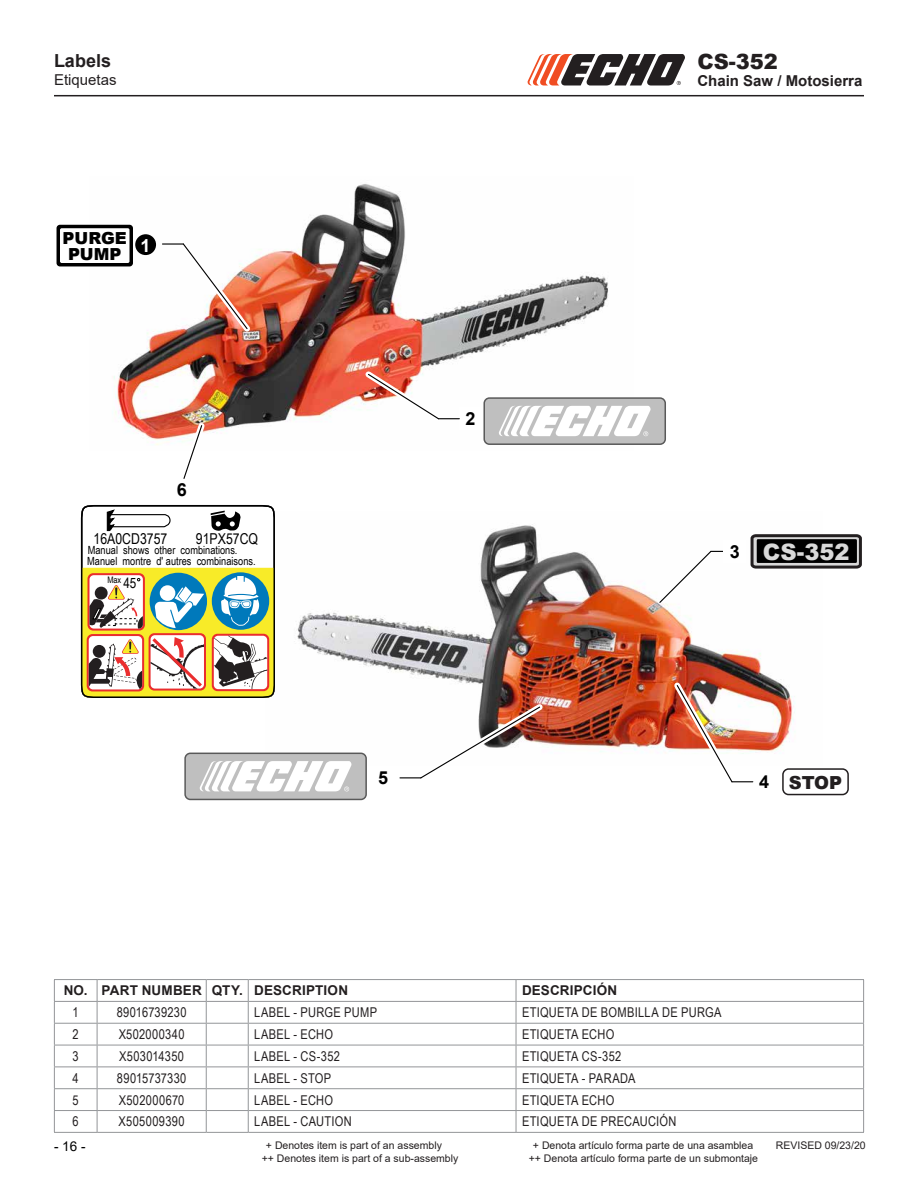
<style>
.page{position:relative;width:918px;height:1188px;background:#fff}
.page>*{position:absolute;margin:0;border:0;box-sizing:border-box;transform-origin:0 0}
.t1{font:900 22.5px "Arial";color:#d9d9d9}
.t2{font:900 21px "Arial";color:#231f20}
.t3{font:700 18px "Arial";color:#231f20}
.t4{font:700 18px "Arial";color:#000}
.t5{font:900 18px "Arial";color:#231f20}
.t6{font:700 18px "Arial";color:#fff}
.t7{font:900 16.65px/15.5px "Arial";color:#000;text-align:center}
.t8{font:700 15px "Arial";color:#231f20}
.t9{font:15px "Arial Narrow";color:#000}
.t10{font:15px "Arial";color:#231f20}
.t11{font:14.25px "Arial Narrow";color:#000}
.t12{font:13.5px "Arial Narrow";letter-spacing:.02em;color:#231f20}
.t13{font:700 13.5px "Arial";letter-spacing:.01em;color:#231f20}
.t14{font:13.5px "Arial";color:#000}
.t15{font:11.25px/10.2px "Arial Narrow";color:#000}
.t16{font:10.5px "Arial";color:#231f20}
.t17{font:9px "Arial Narrow";color:#000}
</style>
<div class="page">
<hr style="left:54px;top:95px;width:810px;height:1px;background:#231f20">
<svg style="left:527px;top:54px;width:158px;height:32px"></svg>
<img style="left:90px;top:184px;width:518px;height:261px">
<img style="left:266px;top:512px;width:529px;height:244px">
<div style="left:82px;top:506px;width:192px;height:191px;background:#fff;border-radius:18px"></div>
<svg style="left:82px;top:568px;width:192px;height:129px"></svg>
<svg style="left:106px;top:509px;width:65px;height:23px"></svg>
<svg style="left:210px;top:511px;width:31px;height:20px"></svg>
<div style="left:81px;top:505px;width:194px;height:193px;border:2px solid #000;border-radius:18px"></div>
<svg style="left:749px;top:533px;width:113px;height:37px;background:#3c3c3c"></svg>
<div style="left:484px;top:398px;width:181px;height:46px;background:#bfbfbf;border-radius:5px"></div>
<div style="left:483px;top:397px;width:183px;height:48px;border:2px solid #595959;border-radius:5px"></div>
<svg style="left:499px;top:406px;width:152px;height:30px"></svg>
<div style="left:57px;top:225px;width:76px;height:41px;background:#000;border-radius:3px"></div>
<div style="left:60px;top:228px;width:70px;height:35px;background:#fff;border-radius:2px"></div>
<div style="left:782px;top:768px;width:67px;height:27px;border:2px solid #231f20;border-radius:6px"></div>
<div style="left:185px;top:753px;width:181px;height:46px;background:#bfbfbf;border-radius:5px"></div>
<div style="left:184px;top:753px;width:183px;height:47px;border:2px solid #595959;border-radius:5px"></div>
<svg style="left:199px;top:761px;width:153px;height:30px"></svg>
<div style="left:135px;top:234px;width:21px;height:21px;background:#000;border-radius:50%"></div>
<div style="left:459px;top:407px;width:23px;height:23px;background:#fff"></div>
<img style="left:175px;top:236px;width:80px;height:101px">
<hr style="left:162px;top:243px;width:21px;height:2px;background:#000">
<img style="left:360px;top:366px;width:99px;height:61px">
<img style="left:669px;top:677px;width:84px;height:106px">
<img style="left:400px;top:699px;width:148px;height:80px">
<svg style="left:658px;top:550px;width:74px;height:54px"></svg>
<svg style="left:176px;top:418px;width:33px;height:61px"></svg>
<div style="left:724px;top:540px;width:22px;height:23px;background:#fff"></div>
<svg style="left:97px;top:980px;width:1px;height:152px"></svg>
<svg style="left:206px;top:980px;width:1px;height:152px"></svg>
<svg style="left:248px;top:980px;width:1px;height:152px"></svg>
<svg style="left:516px;top:980px;width:1px;height:152px"></svg>
<hr style="left:54px;top:979px;width:43px;height:1px;background:#939598">
<hr style="left:97px;top:979px;width:109px;height:1px;background:#939598">
<hr style="left:206px;top:979px;width:42px;height:1px;background:#939598">
<hr style="left:248px;top:979px;width:268px;height:1px;background:#939598">
<hr style="left:516px;top:979px;width:348px;height:1px;background:#939598">
<hr style="left:54px;top:1001px;width:43px;height:1px;background:#939598">
<hr style="left:97px;top:1001px;width:109px;height:1px;background:#939598">
<hr style="left:206px;top:1001px;width:42px;height:1px;background:#939598">
<hr style="left:248px;top:1001px;width:268px;height:1px;background:#939598">
<hr style="left:516px;top:1001px;width:348px;height:1px;background:#939598">
<hr style="left:54px;top:1023px;width:43px;height:1px;background:#939598">
<hr style="left:97px;top:1023px;width:109px;height:1px;background:#939598">
<hr style="left:206px;top:1023px;width:42px;height:1px;background:#939598">
<hr style="left:248px;top:1023px;width:268px;height:1px;background:#939598">
<hr style="left:516px;top:1023px;width:348px;height:1px;background:#939598">
<hr style="left:54px;top:1045px;width:43px;height:1px;background:#939598">
<hr style="left:97px;top:1045px;width:109px;height:1px;background:#939598">
<hr style="left:206px;top:1045px;width:42px;height:1px;background:#939598">
<hr style="left:248px;top:1045px;width:268px;height:1px;background:#939598">
<hr style="left:516px;top:1045px;width:348px;height:1px;background:#939598">
<hr style="left:54px;top:1067px;width:43px;height:1px;background:#939598">
<hr style="left:97px;top:1067px;width:109px;height:1px;background:#939598">
<hr style="left:206px;top:1067px;width:42px;height:1px;background:#939598">
<hr style="left:248px;top:1067px;width:268px;height:1px;background:#939598">
<hr style="left:516px;top:1067px;width:348px;height:1px;background:#939598">
<hr style="left:54px;top:1088px;width:43px;height:1px;background:#939598">
<hr style="left:97px;top:1088px;width:109px;height:1px;background:#939598">
<hr style="left:206px;top:1088px;width:42px;height:1px;background:#939598">
<hr style="left:248px;top:1088px;width:268px;height:1px;background:#939598">
<hr style="left:516px;top:1088px;width:348px;height:1px;background:#939598">
<hr style="left:54px;top:1110px;width:43px;height:1px;background:#939598">
<svg style="left:54px;top:980px;width:1px;height:152px"></svg>
<hr style="left:97px;top:1110px;width:109px;height:1px;background:#939598">
<hr style="left:206px;top:1110px;width:42px;height:1px;background:#939598">
<hr style="left:248px;top:1110px;width:268px;height:1px;background:#939598">
<hr style="left:516px;top:1110px;width:348px;height:1px;background:#939598">
<svg style="left:863px;top:980px;width:1px;height:152px"></svg>
<hr style="left:54px;top:1132px;width:43px;height:1px;background:#939598">
<hr style="left:97px;top:1132px;width:109px;height:1px;background:#939598">
<hr style="left:206px;top:1132px;width:42px;height:1px;background:#939598">
<hr style="left:248px;top:1132px;width:268px;height:1px;background:#939598">
<hr style="left:516px;top:1132px;width:348px;height:1px;background:#939598">
<h3 class="t3" style="left:54px;top:48px;width:59px">Labels</h3>
<p class="t10" style="left:54px;top:70px;width:64px">Etiquetas</p>
<p class="t7" style="left:63px;top:230px;width:66px">PURGE<br>PUMP</p>
<h3 class="t6" style="left:141px;top:233px;width:12px">1</h3>
<h3 class="t4" style="left:177px;top:477px;width:12px">6</h3>
<h3 class="t4" style="left:466px;top:406px;width:12px">2</h3>
<h2 class="t2" style="left:697px;top:46px;width:82px">CS-352</h2>
<p class="t8" style="left:697px;top:70px;width:167px">Chain Saw / Motosierra</p>
<p class="t9" style="left:94px;top:528px;width:75px">16A0CD3757</p>
<p class="t9" style="left:196px;top:528px;width:64px">91PX57CQ</p>
<p class="t15" style="left:87px;top:545px;width:170px">Manual shows other combinations.<br>Manuel montre d' autres combinaisons.</p>
<h1 class="t1" style="left:763px;top:535px;width:88px">CS-352</h1>
<h3 class="t4" style="left:730px;top:539px;width:12px">3</h3>
<p class="t17" style="left:107px;top:573px;width:15px">Max</p>
<p class="t11" style="left:123px;top:572px;width:14px">45</p>
<h3 class="t4" style="left:378px;top:765px;width:12px">5</h3>
<h3 class="t4" style="left:759px;top:769px;width:12px">4</h3>
<h3 class="t5" style="left:789px;top:769px;width:55px">STOP</h3>
<p class="t13" style="left:64px;top:981px;width:286px">NO. PART NUMBER QTY. DESCRIPTION</p>
<p class="t13" style="left:522px;top:981px;width:97px">DESCRIPCIÓN</p>
<p class="t12" style="left:73px;top:1003px;width:8px">1</p>
<p class="t12" style="left:117px;top:1003px;width:71px">89016739230</p>
<p class="t12" style="left:254px;top:1003px;width:124px">LABEL - PURGE PUMP</p>
<p class="t12" style="left:522px;top:1003px;width:201px">ETIQUETA DE BOMBILLA DE PURGA</p>
<p class="t12" style="left:73px;top:1024px;width:8px">2</p>
<p class="t12" style="left:119px;top:1024px;width:67px">X502000340</p>
<p class="t12" style="left:254px;top:1024px;width:80px">LABEL - ECHO</p>
<p class="t12" style="left:522px;top:1024px;width:94px">ETIQUETA ECHO</p>
<p class="t12" style="left:73px;top:1046px;width:8px">3</p>
<p class="t12" style="left:119px;top:1046px;width:66px">X503014350</p>
<p class="t12" style="left:254px;top:1046px;width:87px">LABEL - CS-352</p>
<p class="t12" style="left:522px;top:1046px;width:101px">ETIQUETA CS-352</p>
<p class="t12" style="left:73px;top:1068px;width:8px">4</p>
<p class="t12" style="left:117px;top:1068px;width:71px">89015737330</p>
<p class="t12" style="left:254px;top:1068px;width:78px">LABEL - STOP</p>
<p class="t12" style="left:522px;top:1068px;width:115px">ETIQUETA - PARADA</p>
<p class="t12" style="left:73px;top:1090px;width:8px">5</p>
<p class="t12" style="left:119px;top:1090px;width:67px">X502000670</p>
<p class="t12" style="left:254px;top:1090px;width:80px">LABEL - ECHO</p>
<p class="t12" style="left:522px;top:1090px;width:94px">ETIQUETA ECHO</p>
<p class="t12" style="left:73px;top:1112px;width:8px">6</p>
<p class="t12" style="left:119px;top:1112px;width:68px">X505009390</p>
<p class="t12" style="left:254px;top:1112px;width:99px">LABEL - CAUTION</p>
<p class="t12" style="left:522px;top:1112px;width:156px">ETIQUETA DE PRECAUCIÓN</p>
<p class="t14" style="left:54px;top:1137px;width:33px">- 16 -</p>
<p class="t16" style="left:266px;top:1138px;width:177px">+ Denotes item is part of an assembly</p>
<p class="t16" style="left:533px;top:1138px;width:222px">+ Denota artículo forma parte de una asamblea</p>
<p class="t16" style="left:262px;top:1151px;width:198px">++ Denotes item is part of a sub-assembly</p>
<p class="t16" style="left:529px;top:1151px;width:231px">++ Denota artículo forma parte de un submontaje</p>
<p class="t16" style="left:776px;top:1138px;width:91px">REVISED 09/23/20</p>
</div>
